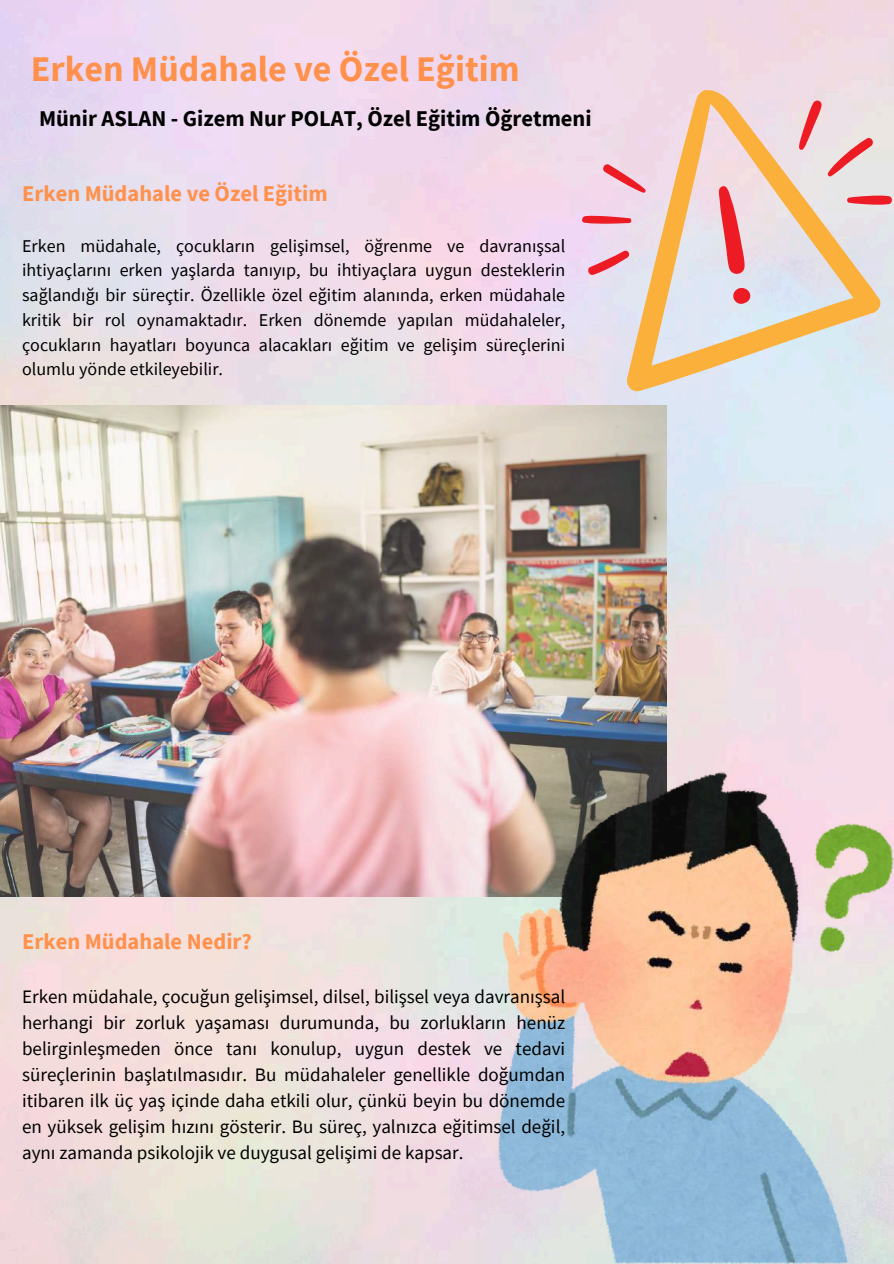
<style>
.page{position:relative;width:894px;height:1264px;background:#fff}
.page>*{position:absolute;margin:0;border:0;box-sizing:border-box;transform-origin:0 0}
.t1{font:700 36px "Source Sans Pro";color:#ff914d}
.t2{font:700 22.5px "Source Sans Pro";color:#ff914d}
.t3{font:700 22.5px "Source Sans Pro";color:#000}
.t4{font:19.05px/25.8px "Source Sans Pro";color:#000}
.t5{font:18px/24.8px "Source Sans Pro";color:#000}
</style>
<div class="page">
<img style="left:0;top:0;width:893px;height:1263px">
<svg style="left:625px;top:89px;width:256px;height:304px;background:#e9d6c4"></svg>
<svg style="left:718px;top:185px;width:26px;height:92px;background:#ea7c84"></svg>
<svg style="left:733px;top:288px;width:17px;height:16px"></svg>
<svg style="left:798px;top:100px;width:77px;height:77px;background:#ebc6c8"></svg>
<svg style="left:846px;top:195px;width:46px;height:10px"></svg>
<svg style="left:580px;top:215px;width:52px;height:9px"></svg>
<svg style="left:585px;top:249px;width:46px;height:27px"></svg>
<svg style="left:600px;top:162px;width:46px;height:31px"></svg>
<img style="left:0;top:405px;width:666px;height:492px">
<img style="left:497px;top:772px;width:396px;height:491px">
<h1 class="t1" style="left:31px;top:45px;width:490px">Erken Müdahale ve Özel Eğitim</h1>
<p class="t3" style="left:39px;top:103px;width:551px">Münir ASLAN - Gizem Nur POLAT, Özel Eğitim Öğretmeni</p>
<p class="t2" style="left:22px;top:179px;width:307px">Erken Müdahale ve Özel Eğitim</p>
<p class="t5" style="left:22px;top:233px;width:544px">Erken müdahale, çocukların gelişimsel, öğrenme ve davranışsal ihtiyaçlarını erken yaşlarda tanıyıp, bu ihtiyaçlara uygun desteklerin sağlandığı bir süreçtir. Özellikle özel eğitim alanında, erken müdahale kritik bir rol oynamaktadır. Erken dönemde yapılan müdahaleler, çocukların hayatları boyunca alacakları eğitim ve gelişim süreçlerini olumlu yönde etkileyebilir.</p>
<p class="t2" style="left:22px;top:927px;width:231px">Erken Müdahale Nedir?</p>
<p class="t4" style="left:22px;top:983px;width:544px">Erken müdahale, çocuğun gelişimsel, dilsel, bilişsel veya davranışsal herhangi bir zorluk yaşaması durumunda, bu zorlukların henüz belirginleşmeden önce tanı konulup, uygun destek ve tedavi süreçlerinin başlatılmasıdır. Bu müdahaleler genellikle doğumdan itibaren ilk üç yaş içinde daha etkili olur, çünkü beyin bu dönemde en yüksek gelişim hızını gösterir. Bu süreç, yalnızca eğitimsel değil, aynı zamanda psikolojik ve duygusal gelişimi de kapsar.</p>
</div>
